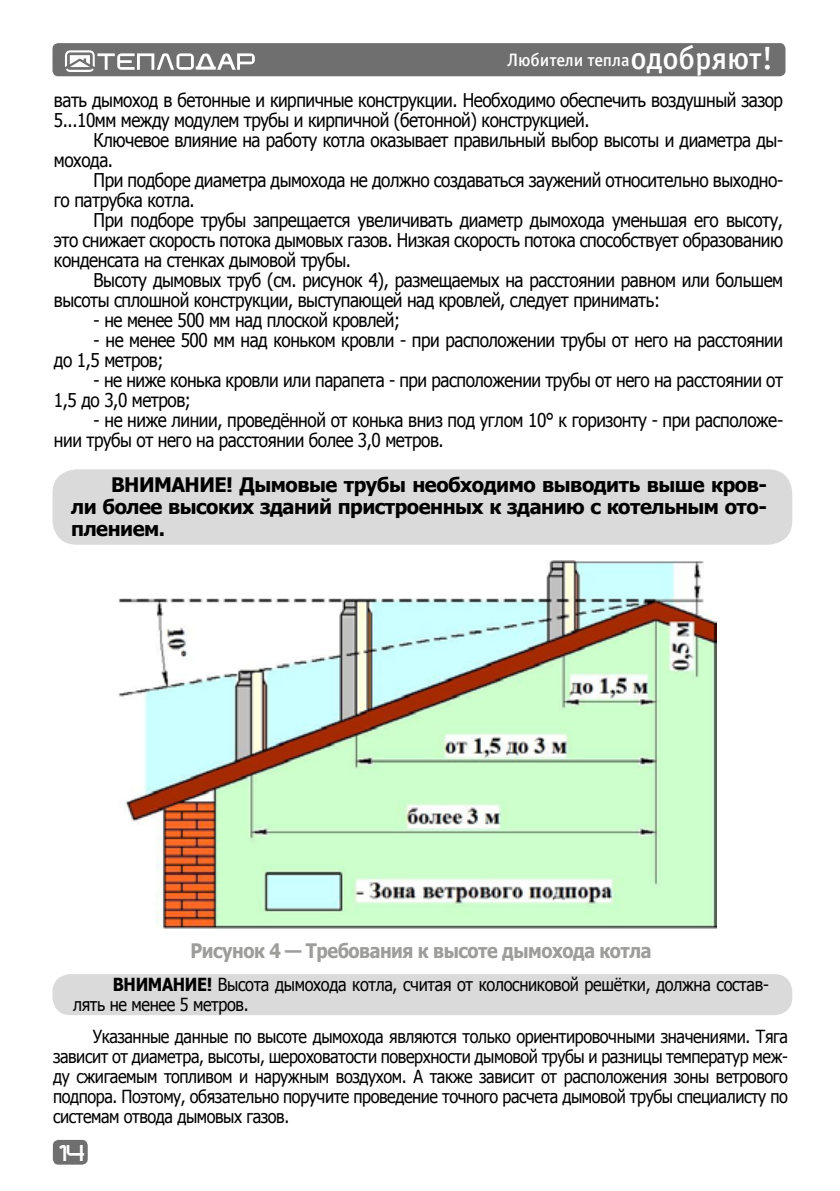
<style>
.page{position:relative;width:840px;height:1191px;background:#fff}
.page>*{position:absolute;margin:0;border:0;box-sizing:border-box;transform-origin:0 0}
.t1{font:700 20px/22px "Tahoma";letter-spacing:-.025em;color:#000;text-align:justify}
.t2{font:700 20px "Tahoma";letter-spacing:-.025em;color:#9d9d9c;scale:.9 1}
.t3{font:19px/20px "Tahoma";letter-spacing:-.025em;color:#000;scale:.9 1}
.t4{font:18px/20px "Tahoma";letter-spacing:-.02em;color:#000;scale:.9 1}
.t5{font:18px "Officina Sans Medium C";letter-spacing:-.005em;color:#fff}
.t6{font:16px "teplodar";color:#fff}
.s1{font-size:32px}
.s2{font-weight:700}
</style>
<div class="page">
<div style="left:53px;top:1139px;width:35px;height:25px;background:#6f6f6f;border-radius:6px"></div>
<div style="left:52px;top:43px;width:733px;height:33px;background:#6f6f6f;border-radius:6px"></div>
<svg style="left:65px;top:50px;width:190px;height:22px"></svg>
<div style="left:52px;top:469px;width:739px;height:75px;background:#dadada;border-radius:24px"></div>
<img style="left:119px;top:560px;width:596px;height:368px">
<div style="left:52px;top:974px;width:739px;height:41px;background:#dadada;border-radius:18px"></div>
<p class="t5" style="left:507px;top:50px;width:267px">Любители тепла<span class="s1">одобряют!</span></p>
<p class="t3" style="left:54px;top:89px;width:811px">вать дымоход в бетонные и кирпичные конструкции. Необходимо обеспечить воздушный зазор<br>5...10мм между модулем трубы и кирпичной (бетонной) конструкцией.</p>
<p class="t3" style="left:54px;top:129px;width:811px;text-indent:40px">Ключевое влияние на работу котла оказывает правильный выбор высоты и диаметра ды&shy;мохода.</p>
<p class="t3" style="left:54px;top:169px;width:811px;text-indent:40px">При подборе диаметра дымохода не должно создаваться заужений относительно выходно&shy;го патрубка котла.</p>
<p class="t3" style="left:54px;top:209px;width:811px;text-align:justify;text-indent:40px">При подборе трубы запрещается увеличивать диаметр дымохода уменьшая его высоту, это снижает скорость потока дымовых газов. Низкая скорость потока способствует образованию конденсата на стенках дымовой трубы.</p>
<p class="t3" style="left:54px;top:269px;width:811px;text-indent:40px">Высоту дымовых труб (см. рисунок 4), размещаемых на расстоянии равном или большем высоты сплошной конструкции, выступающей над кровлей, следует принимать:</p>
<p class="t3" style="left:94px;top:309px;width:342px">- не менее 500 мм над плоской кровлей;</p>
<p class="t3" style="left:54px;top:329px;width:811px;text-indent:40px">- не менее 500 мм над коньком кровли - при расположении трубы от него на расстоянии до 1,5 метров;</p>
<p class="t3" style="left:54px;top:369px;width:811px;text-indent:40px">- не ниже конька кровли или парапета - при расположении трубы от него на расстоянии от<br>1,5 до 3,0 метров;</p>
<p class="t3" style="left:54px;top:409px;width:811px;text-indent:40px">- не ниже линии, проведённой от конька вниз под углом 10° к горизонту - при расположе&shy;нии трубы от него на расстоянии более 3,0 метров.</p>
<p class="t1" style="left:71px;top:472px;width:696px;text-indent:40px">ВНИМАНИЕ! Дымовые трубы необходимо выводить выше кров&shy;ли более высоких зданий пристроенных к зданию с котельным ото&shy;плением.</p>
<p class="t2" style="left:190px;top:937px;width:513px">Рисунок 4 — Требования к высоте дымохода котла</p>
<p class="t4" style="left:73px;top:973px;width:774px;text-indent:40px"><span class="s2">ВНИМАНИЕ!</span> Высота дымохода котла, считая от колосниковой решётки, должна состав&shy;лять не менее 5 метров.</p>
<p class="t4" style="left:53px;top:1025px;width:817px;text-align:justify;text-indent:40px">Указанные данные по высоте дымохода являются только ориентировочными значениями. Тяга зависит от диаметра, высоты, шероховатости поверхности дымовой трубы и разницы температур меж&shy;ду сжигаемым топливом и наружным воздухом. А также зависит от расположения зоны ветрового подпора. Поэтому, обязательно поручите проведение точного расчета дымовой трубы специалисту по системам отвода дымовых газов.</p>
<p class="t6" style="left:56px;top:1145px;width:31px">14</p>
</div>
